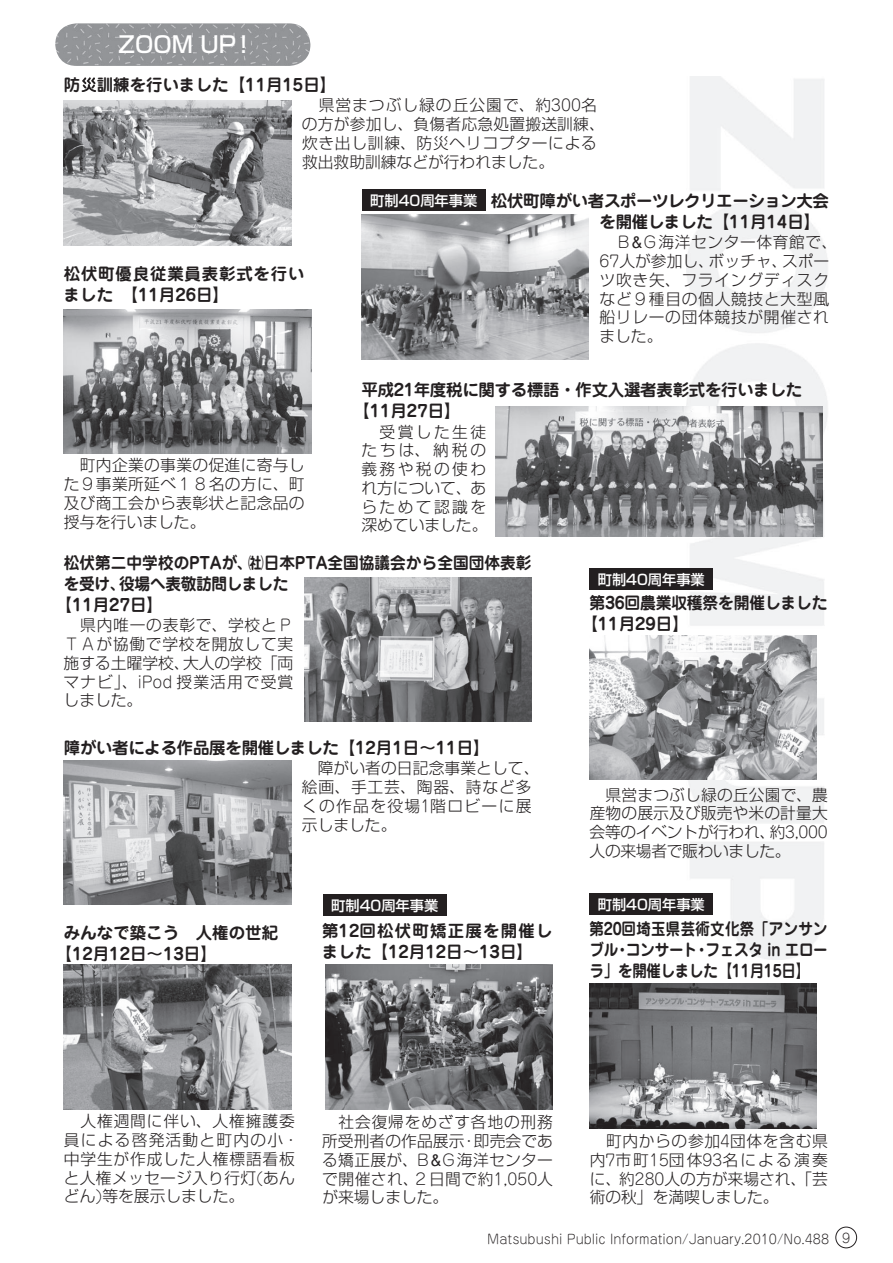
<style>
.page{position:relative;width:893px;height:1263px;background:#fff}
.page>*{position:absolute;margin:0;border:0;box-sizing:border-box;transform-origin:0 0}
.t1{font:500 22.5px "Shin Go Pro";color:#fff}
.t2{font:700 16.5px/21px "Jun 501 Pro";letter-spacing:-.02em;color:#231f20}
.t3{font:700 16.5px/21px "Jun 501 Pro";color:#231f20}
.t4{font:700 16.5px/21px "Jun 501 Pro";color:#231f20;text-align:justify;scale:.88 1}
.t5{font:700 16.5px "Jun 501 Pro";color:#231f20;scale:.95 1}
.t6{font:700 16.5px/21px "Jun 501 Pro";letter-spacing:.045em;color:#231f20}
.t7{font:700 16.5px/21px "Jun 501 Pro";color:#231f20;scale:.96 1}
.t8{font:700 16.5px "Jun 501 Pro";letter-spacing:-.02em;color:#231f20;scale:.95 1}
.t9{font:300 15.75px/18.8px "Shin Go Pro";letter-spacing:.02em;color:#231f20;text-align:justify}
.t10{font:300 15.75px/18.8px "Shin Go Pro";letter-spacing:.045em;color:#231f20}
.t11{font:300 15.75px/18.8px "Shin Go Pro";letter-spacing:.05em;color:#231f20}
.t12{font:300 15.75px/18.8px "Shin Go Pro";letter-spacing:.06em;color:#231f20}
.t13{font:500 14.25px "Shin Go Pro";color:#fff}
.t14{font:300 12.9px "Jun 101 Pro";color:#231f20}
.s1{font-family:"Jun 101 Pro"}
.s2{font-family:"Gothic BBB Pro";font-weight:500}
</style>
<div class="page">
<img style="left:687px;top:77px;width:141px;height:883px">
<div style="left:836px;top:1227px;width:21px;height:21px;border:1px solid #231f20;border-radius:50%"></div>
<img style="left:55px;top:23px;width:255px;height:43px">
<img style="left:64px;top:309px;width:248px;height:145px">
<img style="left:64px;top:965px;width:227px;height:144px">
<img style="left:361px;top:215px;width:228px;height:144px">
<img style="left:325px;top:964px;width:228px;height:145px">
<img style="left:590px;top:984px;width:227px;height:144px">
<img style="left:304px;top:577px;width:227px;height:145px">
<img style="left:64px;top:760px;width:227px;height:145px">
<img style="left:64px;top:101px;width:227px;height:144px">
<img style="left:496px;top:406px;width:326px;height:130px">
<div style="left:590px;top:569px;width:123px;height:21px;background:#231f20"></div>
<div style="left:362px;top:190px;width:123px;height:21px;background:#231f20"></div>
<div style="left:323px;top:895px;width:123px;height:21px;background:#231f20"></div>
<div style="left:590px;top:894px;width:123px;height:21px;background:#231f20"></div>
<img style="left:590px;top:635px;width:227px;height:145px">
<svg style="left:82px;top:77px;width:14px;height:15px"></svg>
<h1 class="t1" style="left:118px;top:26px;width:131px">ZOOM UP!</h1>
<p class="t3" style="left:64px;top:73px;width:274px">防　訓練を行いました【11月15日】</p>
<p class="t9" style="left:302px;top:94px;width:304px;text-align:left;text-indent:17px">県営まつぶし緑の丘公園で、約<span class="s1">300</span>名の方が参加し、負傷者応急処置搬送訓練、炊き出し訓練、防災ヘリコプターによる救出救助訓練などが行われました。</p>
<p class="t6" style="left:64px;top:262px;width:242px">松伏町優良従業員表彰式を行いました　【11月26日】</p>
<p class="t9" style="left:64px;top:454px;width:243px;text-indent:16px">町内企業の事業の促進に寄与した<span class="s1">９</span>事業所延べ<span class="s1">１８</span>名の方に、町及び商工会から表彰状と記念品の授与を行いました。</p>
<p class="t2" style="left:600px;top:189px;width:231px;text-indent:-238px">　　　　　　　　松伏町障がい者スポーツレクリエーション大会を開催しました【11月14日】</p>
<p class="t10" style="left:599px;top:231px;width:239px;text-indent:17px"><span class="s1">Ｂ</span><span class="s2">＆</span><span class="s1">Ｇ</span>海洋センター体育館で、<br><span class="s1">67</span>人が参加し、ボッチャ、スポーツ吹き矢、フライングディスクなど<span class="s1">９</span>種目の個人競技と大型風船リレーの団体競技が開催されました。</p>
<p class="t13" style="left:370px;top:188px;width:109px">町制40周年事業</p>
<p class="t2" style="left:353px;top:378px;width:451px;text-indent:8px">平成21年度税に関する標語・作文入選者表彰式を行いました【11月27日】</p>
<p class="t9" style="left:361px;top:420px;width:127px;text-indent:18px">受賞した生徒たちは、納税の義務や税の使われ方について、あらためて認識を深めていました。</p>
<p class="t5" style="left:64px;top:550px;width:494px">松伏第二中学校のPTAが、㈳日本PTA全国協議会から全国団体表彰</p>
<p class="t8" style="left:64px;top:571px;width:238px">を受け、役場へ表敬訪問しました</p>
<p class="t3" style="left:56px;top:593px;width:109px">【11月27日】</p>
<p class="t9" style="left:64px;top:614px;width:231px;text-indent:17px">県内唯一の表彰で、学校と<span class="s1">ＰＴＡ</span>が協働で学校を開放して実施する土曜学校、大人の学校「両マナビ」、<span class="s1">iPod</span> 授業活用で受賞しました。</p>
<p class="t2" style="left:64px;top:736px;width:427px">障がい者による作品展を開催しました【12月1日〜11日】</p>
<p class="t12" style="left:302px;top:757px;width:239px;text-indent:16px">障がい者の日記念事業として、絵画、手工芸、陶器、詩など多くの作品を役場<span class="s1">1</span>階ロビーに展示しました。</p>
<p class="t13" style="left:598px;top:568px;width:109px">町制40周年事業</p>
<p class="t7" style="left:581px;top:591px;width:258px;text-indent:8px">第36回農業収穫祭を開催しました【11月29日】</p>
<p class="t9" style="left:590px;top:783px;width:240px;text-indent:16px">県営まつぶし緑の丘公園で、農産物の展示及び販売や米の計量大会等のイベントが行われ、約<span class="s1">3,000</span>人の来場者で賑わいました。</p>
<p class="t3" style="left:56px;top:921px;width:224px;text-indent:8px">みんなで築こう　人権の世紀【12月12日〜13日】</p>
<p class="t13" style="left:331px;top:894px;width:109px">町制40周年事業</p>
<p class="t13" style="left:598px;top:893px;width:109px">町制40周年事業</p>
<p class="t3" style="left:322px;top:919px;width:232px">第12回松伏町矯正展を開催しました【12月12日〜13日】</p>
<p class="t4" style="left:590px;top:916px;width:272px">第20回埼玉県芸術文化祭「アンサンブル・コンサート・フェスタ in エローラ」を開催しました【11月15日】</p>
<p class="t11" style="left:64px;top:1110px;width:237px;text-indent:17px">人権週間に伴い、人権擁護委員による啓発活動と町内の小・中学生が作成した人権標語看板と人権メッセージ入り行灯<span class="s1">(</span>あんどん<span class="s1">)</span>等を展示しました。</p>
<p class="t9" style="left:322px;top:1111px;width:232px;text-indent:16px">社会復帰をめざす各地の刑務所受刑者の作品展示・即売会である矯正展が、<span class="s1">Ｂ</span><span class="s2">＆</span><span class="s1">Ｇ</span>海洋センターで開催され、<span class="s1">２</span>日間で約<span class="s1">1,050</span>人が来場しました。</p>
<p class="t9" style="left:590px;top:1130px;width:240px;text-indent:16px">町内からの参加<span class="s1">4</span>団体を含む県内<span class="s1">7</span>市町<span class="s1">15</span>団体<span class="s1">93</span>名による演奏に、約<span class="s1">280</span>人の方が来場され、「芸術の秋」を満喫しました。</p>
<p class="t14" style="left:487px;top:1229px;width:343px">Matsubushi Public Information/January.2010/No.488</p>
<p class="t14" style="left:842px;top:1228px;width:10px">9</p>
</div>
